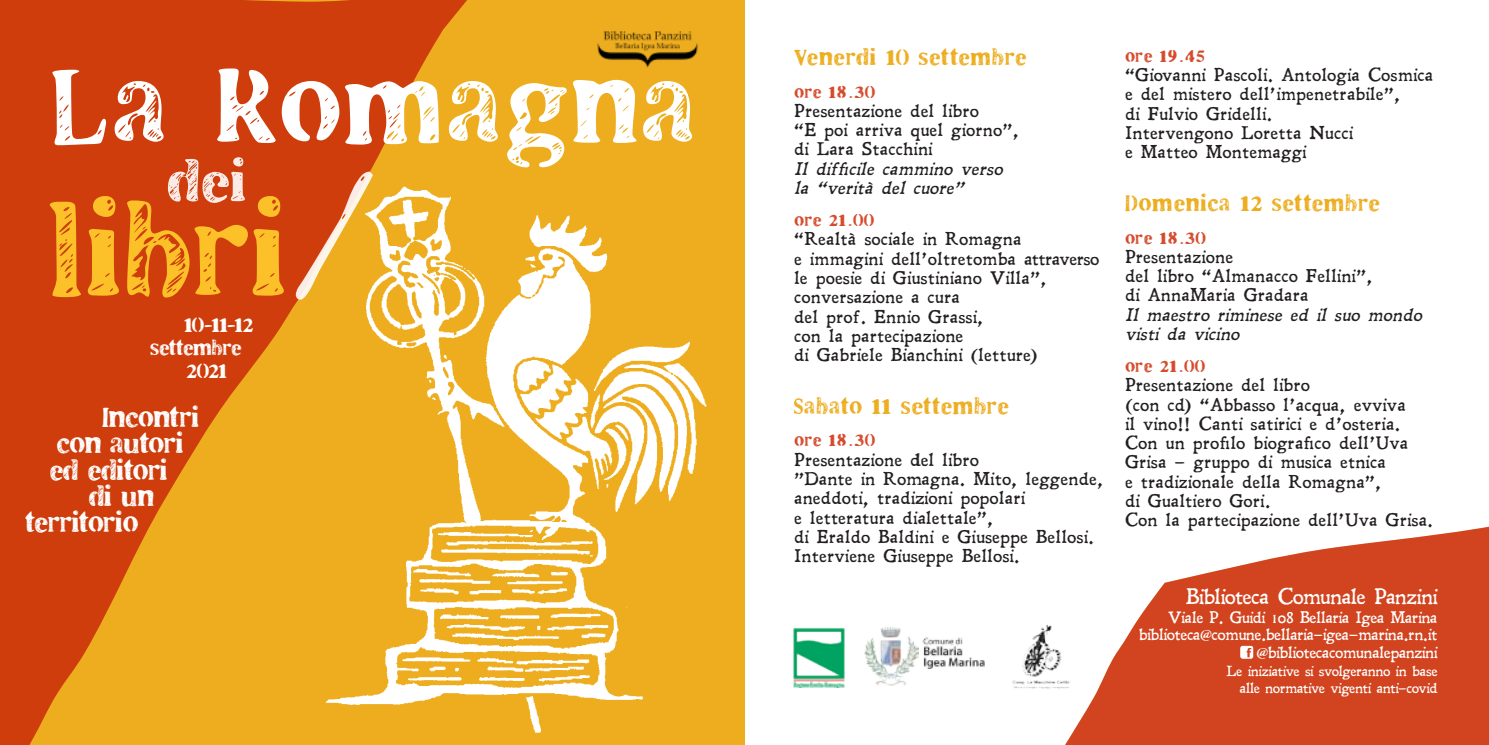
<style>
.page{position:relative;width:1489px;height:745px;background:#fff}
.page>*{position:absolute;margin:0;border:0;box-sizing:border-box;transform-origin:0 0}
.t1{font:28px "LL Cooper";letter-spacing:.01em;color:#fff}
.t2{font:22.75px "LL Cooper";letter-spacing:.055em;color:#edad1f}
.t3{font:21px "Leander";letter-spacing:-.045em;color:#fff}
.t4{font:21px "LL Cooper";letter-spacing:-.015em;color:#fff}
.t5{font:21px "LL Cooper";letter-spacing:.005em;color:#fff}
.t6{font:17.5px/19.2px "Leander";color:#231f20}
.t7{font:italic 17.5px/19.2px "Leander";color:#231f20}
.t8{font:17.5px "LL Cooper";letter-spacing:.05em;color:#d54a2b}
.t9{font:15.75px/17.5px "Leander";letter-spacing:-.04em;color:#fff;text-align:right}
.t10{font:14px/17.5px "Leander";letter-spacing:-.04em;color:#fff;text-align:right}
</style>
<div class="page">
<div style="left:0;top:0;width:744px;height:744px;background:#edad1f"></div>
<svg style="left:0;top:0;width:467px;height:744px;background:#d0450c"></svg>
<img style="left:109px;top:158px;width:720px;height:586px">
<img style="left:597px;top:31px;width:101px;height:37px">
<svg style="left:296px;top:171px;width:77px;height:128px"></svg>
<svg style="left:50px;top:157px;width:234px;height:140px;background:#de6e1e"></svg>
<svg style="left:52px;top:68px;width:640px;height:99px"></svg>
<img style="left:864px;top:626px;width:54px;height:59px">
<img style="left:790px;top:625px;width:54px;height:61px">
<svg style="left:918px;top:527px;width:570px;height:217px;fill:#d1441f"></svg>
<svg style="left:1240px;top:645px;width:13px;height:13px"></svg>
<p class="t4" style="left:184px;top:313px;width:71px">10-11-12</p>
<p class="t5" style="left:150px;top:335px;width:92px">settembre</p>
<p class="t4" style="left:186px;top:358px;width:42px">2021</p>
<h1 class="t1" style="left:102px;top:401px;width:98px">Incontri</h1>
<h1 class="t1" style="left:57px;top:427px;width:128px">con autori</h1>
<h1 class="t1" style="left:49px;top:453px;width:120px">ed editori</h1>
<h1 class="t1" style="left:89px;top:479px;width:66px">di un</h1>
<h1 class="t1" style="left:26px;top:505px;width:114px">territorio</h1>
<h2 class="t2" style="left:794px;top:44px;width:233px">Venerdi 10 settembre</h2>
<p class="t8" style="left:794px;top:81px;width:82px">ore 18.30</p>
<p class="t6" style="left:794px;top:101px;width:226px">Presentazione del libro<br>“E poi arriva quel giorno”, di Lara Stacchini</p>
<p class="t7" style="left:794px;top:159px;width:215px">Il difficile cammino verso la “verità del cuore”</p>
<p class="t8" style="left:794px;top:210px;width:81px">ore 21.00</p>
<p class="t6" style="left:794px;top:230px;width:307px">“Realtà sociale in Romagna<br>e immagini dell’oltretomba attraverso le poesie di Giustiniano Villa”, conversazione a cura<br>del prof. Ennio Grassi,<br>con la partecipazione<br>di Gabriele Bianchini (letture)</p>
<h2 class="t2" style="left:794px;top:393px;width:216px">Sabato 11 settembre</h2>
<p class="t8" style="left:794px;top:430px;width:82px">ore 18.30</p>
<p class="t6" style="left:794px;top:450px;width:311px">Presentazione del libro<br>”Dante in Romagna. Mito, leggende, aneddoti, tradizioni popolari<br>e letteratura dialettale”,<br>di Eraldo Baldini e Giuseppe Bellosi.<br>Interviene Giuseppe Bellosi.</p>
<p class="t8" style="left:1124px;top:45px;width:81px">ore 19.45</p>
<p class="t6" style="left:1124px;top:65px;width:310px">“Giovanni Pascoli. Antologia Cosmica e del mistero dell’impenetrabile”,<br>di Fulvio Gridelli.<br>Intervengono Loretta Nucci<br>e Matteo Montemaggi</p>
<h2 class="t2" style="left:1124px;top:190px;width:256px">Domenica 12 settembre</h2>
<p class="t8" style="left:1124px;top:227px;width:82px">ore 18.30</p>
<p class="t6" style="left:1124px;top:247px;width:249px">Presentazione<br>del libro “Almanacco Fellini”, di AnnaMaria Gradara</p>
<p class="t7" style="left:1124px;top:305px;width:303px">Il maestro riminese ed il suo mondo visti da vicino</p>
<p class="t8" style="left:1124px;top:355px;width:81px">ore 21.00</p>
<p class="t6" style="left:1124px;top:375px;width:310px">Presentazione del libro<br>(con cd) “Abbasso l’acqua, evviva<br>il vino!! Canti satirici e d’osteria.<br>Con un profilo biografico dell’Uva<br>Grisa – gruppo di musica etnica<br>e tradizionale della Romagna”,<br>di Gualtiero Gori.<br>Con la partecipazione dell’Uva Grisa.</p>
<p class="t3" style="left:1185px;top:582px;width:253px">Biblioteca Comunale Panzini</p>
<p class="t9" style="left:1138px;top:608px;width:300px">Viale P. Guidi 108 Bellaria Igea Marina biblioteca@comune.bellaria–igea–marina.rn.it @bibliotecacomunalepanzini</p>
<p class="t10" style="left:1226px;top:661px;width:213px">Le iniziative si svolgeranno in base alle normative vigenti anti–covid</p>
</div>
